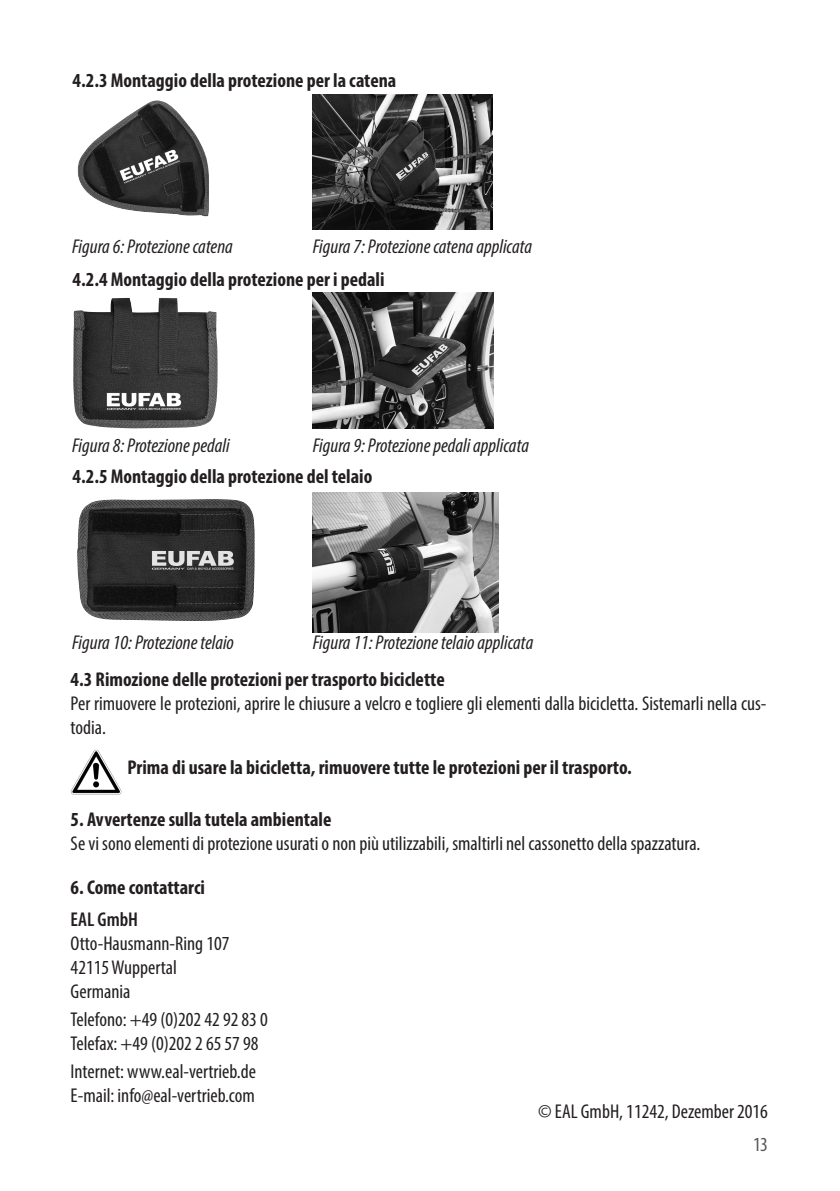
<style>
.page{position:relative;width:840px;height:1191px;background:#fff}
.page>*{position:absolute;margin:0;border:0;box-sizing:border-box;transform-origin:0 0}
.t1{font:condensed 20px/24px "Myriad Pro";color:#231f20}
.t2{font:700 condensed 20px "Myriad Pro";color:#231f20}
.t3{font:italic condensed 20px "Myriad Pro";color:#231f20}
.t4{font:600 condensed 20px "Myriad Pro";color:#231f20}
.t5{font:condensed 20px "Myriad Pro";color:#57585a}
</style>
<div class="page">
<img style="left:77px;top:100px;width:132px;height:117px">
<img style="left:312px;top:95px;width:179px;height:134px">
<img style="left:77px;top:499px;width:177px;height:122px">
<img style="left:73px;top:298px;width:145px;height:131px">
<img style="left:312px;top:293px;width:181px;height:135px">
<img style="left:312px;top:492px;width:186px;height:140px">
<img style="left:71px;top:749px;width:51px;height:45px">
<p class="t2" style="left:73px;top:68px;width:325px">4.2.3 Montaggio della protezione per la catena</p>
<p class="t3" style="left:72px;top:234px;width:162px">Figura 6: Protezione catena</p>
<p class="t3" style="left:312px;top:234px;width:221px">Figura 7: Protezione catena applicata</p>
<p class="t2" style="left:73px;top:267px;width:313px">4.2.4 Montaggio della protezione per i pedali</p>
<p class="t3" style="left:72px;top:433px;width:159px">Figura 8: Protezione pedali</p>
<p class="t3" style="left:312px;top:433px;width:218px">Figura 9: Protezione pedali applicata</p>
<p class="t2" style="left:73px;top:464px;width:301px">4.2.5 Montaggio della protezione del telaio</p>
<p class="t3" style="left:312px;top:630px;width:222px">Figura 11: Protezione telaio applicata</p>
<p class="t2" style="left:71px;top:667px;width:375px">4.3 Rimozione delle protezioni per trasporto biciclette</p>
<p class="t1" style="left:71px;top:691px;width:697px">Per rimuovere le protezioni, aprire le chiusure a velcro e togliere gli elementi dalla bicicletta. Sistemarli nella cus&shy;todia.</p>
<p class="t3" style="left:72px;top:630px;width:163px">Figura 10: Protezione telaio</p>
<p class="t2" style="left:127px;top:755px;width:505px">Prima di usare la bicicletta, rimuovere tutte le protezioni per il trasporto.</p>
<p class="t2" style="left:71px;top:807px;width:262px">5. Avvertenze sulla tutela ambientale</p>
<p class="t1" style="left:71px;top:831px;width:631px">Se vi sono elementi di protezione usurati o non più utilizzabili, smaltirli nel cassonetto della spazzatura.</p>
<p class="t2" style="left:71px;top:875px;width:136px">6. Come contattarci</p>
<p class="t4" style="left:71px;top:907px;width:69px">EAL GmbH</p>
<p class="t1" style="left:71px;top:931px;width:160px">Otto-Hausmann-Ring 107</p>
<p class="t1" style="left:71px;top:955px;width:108px">42115 Wuppertal</p>
<p class="t1" style="left:71px;top:979px;width:61px">Germania</p>
<p class="t1" style="left:71px;top:1007px;width:198px">Telefono: +49 (0)202 42 92 83 0</p>
<p class="t1" style="left:71px;top:1031px;width:189px">Telefax: +49 (0)202 2 65 57 98</p>
<p class="t1" style="left:71px;top:1059px;width:187px">Internet: www.eal-vertrieb.de</p>
<p class="t1" style="left:71px;top:1083px;width:186px">E-mail: info@eal-vertrieb.com</p>
<p class="t1" style="left:538px;top:1099px;width:231px">© EAL GmbH, 11242, Dezember 2016</p>
<p class="t5" style="left:752px;top:1132px;width:16px">13</p>
</div>
